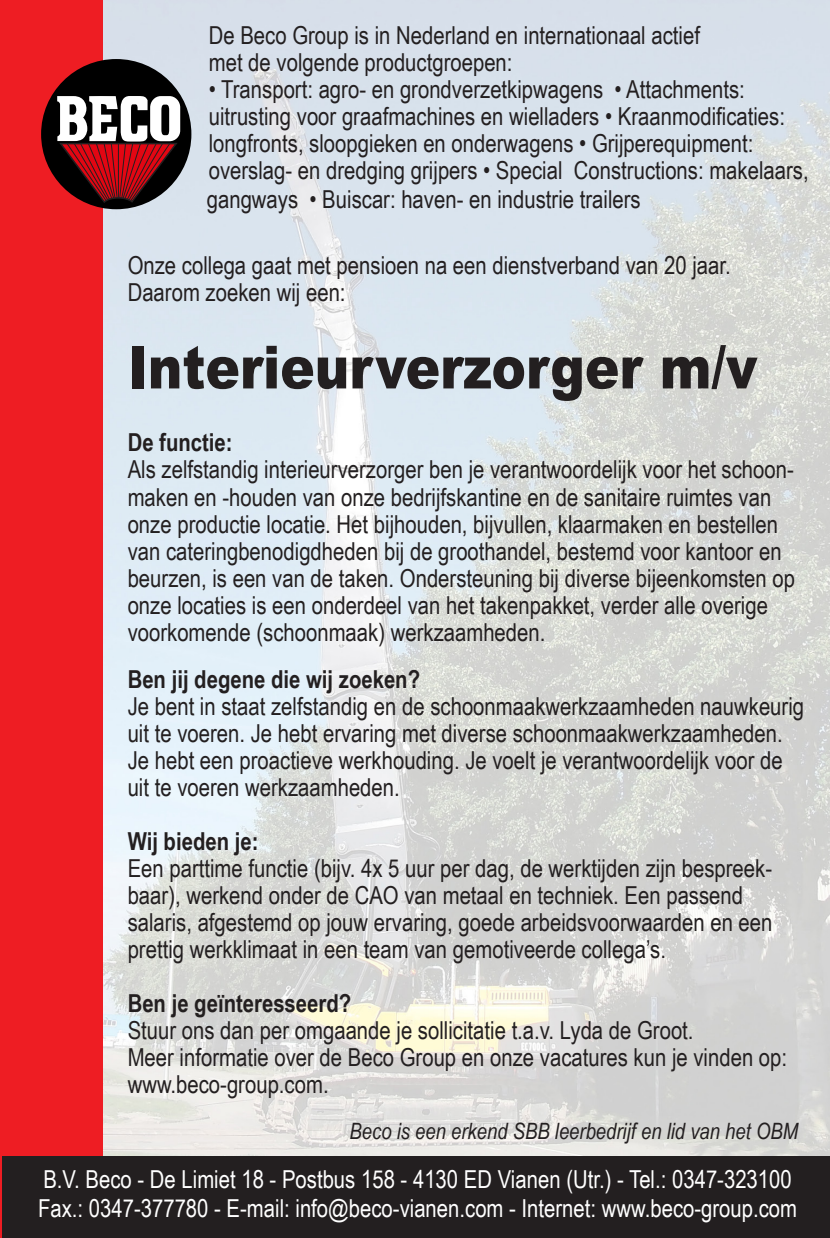
<style>
.page{position:relative;width:830px;height:1238px;background:#fff}
.page>*{position:absolute;margin:0;border:0;box-sizing:border-box;transform-origin:0 0}
.t1{font:900 59.62px "Arial";color:#231f20;scale:.87 1}
.t2{font:24.75px/27px "Arial Narrow";color:#231f20}
.t3{font:24.75px "Arial Narrow";color:#fff}
.t4{font:700 24.75px "Arial Narrow";color:#231f20}
.t5{font:italic 22.5px "Arial Narrow";color:#231f20}
</style>
<div class="page">
<img style="left:102px;top:0;width:727px;height:1156px">
<div style="left:0;top:0;width:102px;height:1237px;background:#ee1d23"></div>
<div style="left:41px;top:59px;width:150px;height:150px;background:#000;border-radius:50%"></div>
<div style="left:150px;top:96px;width:30px;height:45px;background:#fff;border-radius:11px"></div>
<svg style="left:57px;top:96px;width:122px;height:108px"></svg>
<div style="left:2px;top:1156px;width:827px;height:81px;background:#231f20"></div>
<p class="t2" style="left:209px;top:20px;width:492px">De Beco Group is in Nederland en internationaal actief met de volgende productgroepen:</p>
<p class="t2" style="left:209px;top:74px;width:537px">• Transport: agro- en grondverzetkipwagens • Attachments:</p>
<p class="t2" style="left:209px;top:101px;width:601px">uitrusting voor graafmachines en wielladers • Kraanmodificaties: longfronts, sloopgieken en onderwagens • Grijperequipment: overslag- en dredging grijpers • Special Constructions: makelaars,</p>
<p class="t2" style="left:207px;top:185px;width:435px">gangways • Buiscar: haven- en industrie trailers</p>
<p class="t2" style="left:128px;top:250px;width:604px">Onze collega gaat met pensioen na een dienstverband van 20 jaar.</p>
<p class="t2" style="left:128px;top:277px;width:219px">Daarom zoeken wij een:</p>
<p class="t1" style="left:128px;top:324px;width:725px">Interieurverzorger m/v</p>
<p class="t4" style="left:128px;top:424px;width:106px">De functie:</p>
<p class="t2" style="left:128px;top:455px;width:668px">Als zelfstandig interieurverzorger ben je verantwoordelijk voor het schoon&shy;maken en -houden van onze bedrijfskantine en de sanitaire ruimtes van onze productie locatie. Het bijhouden, bijvullen, klaarmaken en bestellen van cateringbenodigdheden bij de groothandel, bestemd voor kantoor en beurzen, is een van de taken. Ondersteuning bij diverse bijeenkomsten op onze locaties is een onderdeel van het takenpakket, verder alle overige voorkomende (schoonmaak) werkzaamheden.</p>
<p class="t4" style="left:128px;top:660px;width:294px">Ben jij degene die wij zoeken?</p>
<p class="t2" style="left:128px;top:691px;width:677px">Je bent in staat zelfstandig en de schoonmaakwerkzaamheden nauwkeurig uit te voeren. Je hebt ervaring met diverse schoonmaakwerkzaamheden.</p>
<p class="t2" style="left:128px;top:745px;width:656px">Je hebt een proactieve werkhouding. Je voelt je verantwoordelijk voor de</p>
<p class="t2" style="left:128px;top:772px;width:273px">uit te voeren werkzaamheden.</p>
<p class="t4" style="left:128px;top:822px;width:132px">Wij bieden je:</p>
<p class="t2" style="left:128px;top:853px;width:645px">Een parttime functie (bijv. 4x 5 uur per dag, de werktijden zijn bespreek&shy;baar), werkend onder de CAO van metaal en techniek. Een passend</p>
<p class="t2" style="left:128px;top:907px;width:646px">salaris, afgestemd op jouw ervaring, goede arbeidsvoorwaarden en een prettig werkklimaat in een team van gemotiveerde collega’s.</p>
<p class="t4" style="left:128px;top:984px;width:225px">Ben je geïnteresseerd?</p>
<p class="t2" style="left:128px;top:1015px;width:567px">Stuur ons dan per omgaande je sollicitatie t.a.v. Lyda de Groot.</p>
<p class="t2" style="left:128px;top:1042px;width:660px">Meer informatie over de Beco Group en onze vacatures kun je vinden op: www.beco-group.com.</p>
<p class="t5" style="left:349px;top:1115px;width:450px">Beco is een erkend SBB leerbedrijf en lid van het OBM</p>
<p class="t3" style="left:43px;top:1160px;width:749px">B.V. Beco - De Limiet 18 - Postbus 158 - 4130 ED Vianen (Utr.) - Tel.: 0347-323100</p>
<p class="t3" style="left:38px;top:1190px;width:760px">Fax.: 0347-377780 - E-mail: info@beco-vianen.com - Internet: www.beco-group.com</p>
</div>
